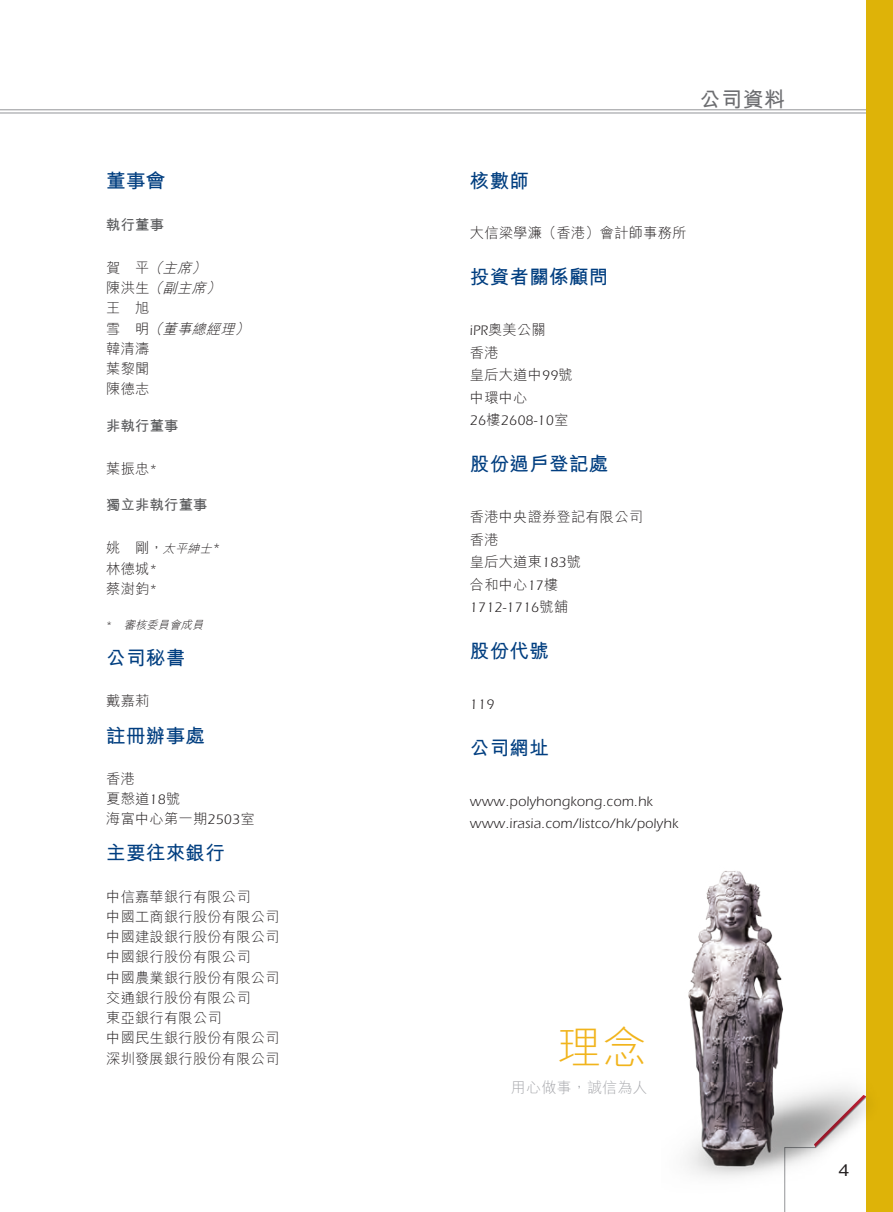
<style>
.page{position:relative;width:893px;height:1212px;background:#fff}
.page>*{position:absolute;margin:0;border:0;box-sizing:border-box;transform-origin:0 0}
.t1{font:300 45px "M Hei HK";color:#f1b41c}
.t2{font:700 21px "M Hei HK";color:#6c6d70}
.Heading_1{font:700 19.5px "M Hei HK";letter-spacing:.015em;color:#013e80}
.t3{font:16.5px "Helvetica Neue LT Std";color:#231f20;scale:1.2 1}
.t4{font:300 15px "M Hei HK";letter-spacing:.015em;color:#a8a9ad}
.Body_Text{font:300 14.25px "M Hei HK";letter-spacing:.015em;color:#231f20}
.Body_Text-2{font:14.25px "ITC Eras Std";letter-spacing:.015em;color:#231f20}
.Heading_2{font:700 14.25px "M Hei HK";letter-spacing:.015em;color:#57585a}
.Body_Text-3{font:italic 300 14.25px "M Hei HK";color:#231f20}
.Body_Text-4{font:italic 300 12px "M Hei HK";color:#231f20}
.Notes{font:italic 300 11.25px "M Hei HK";color:#231f20}
.Notes-2{font:11.25px "ITC Eras Std";color:#231f20}
.s1{font-style:italic}
.s2{font-family:"ITC Eras Std";font-weight:400}
.s3{font-family:"M Hei HK";font-weight:300}
</style>
<div class="page">
<svg style="left:784px;top:0;width:83px;height:1212px"></svg>
<svg style="left:0;top:31px;width:867px;height:129px"></svg>
<div style="left:867px;top:0;width:26px;height:1212px;background:#deb308"></div>
<img style="left:687px;top:852px;width:181px;height:350px">
<p class="Heading_1" style="left:106px;top:166px;width:61px">董事會</p>
<p class="Heading_2" style="left:106px;top:214px;width:59px">執行董事</p>
<p class="Body_Text" style="left:106px;top:260px;width:16px">賀</p>
<p class="Body_Text" style="left:135px;top:260px;width:33px">平<span class="s1">（</span></p>
<p class="Body_Text-3" style="left:192px;top:260px;width:20px">(</p>
<p class="Body_Text-3" style="left:163px;top:260px;width:34px">主席</p>
<p class="Body_Text" style="left:106px;top:281px;width:61px">陳洪生<span class="s1">（</span></p>
<p class="Body_Text" style="left:135px;top:301px;width:16px">旭</p>
<p class="Body_Text-3" style="left:206px;top:281px;width:20px">(</p>
<p class="Body_Text-3" style="left:163px;top:281px;width:48px">副主席</p>
<p class="Body_Text" style="left:106px;top:301px;width:16px">王</p>
<p class="Body_Text" style="left:135px;top:321px;width:33px">明<span class="s1">（</span></p>
<p class="Body_Text-3" style="left:235px;top:321px;width:20px">(</p>
<p class="Body_Text-3" style="left:163px;top:321px;width:77px">董事總經理</p>
<p class="Body_Text" style="left:106px;top:321px;width:16px">雪</p>
<p class="Body_Text" style="left:106px;top:341px;width:45px">韓清濤</p>
<p class="Body_Text" style="left:106px;top:362px;width:45px">葉黎聞</p>
<p class="Body_Text" style="left:106px;top:382px;width:45px">陳德志</p>
<p class="Heading_2" style="left:106px;top:415px;width:74px">非執行董事</p>
<p class="Body_Text" style="left:106px;top:461px;width:52px">葉振忠<span class="s2">*</span></p>
<p class="Heading_2" style="left:106px;top:495px;width:103px">獨立非執行董事</p>
<p class="Body_Text" style="left:106px;top:541px;width:16px">姚</p>
<p class="Body_Text" style="left:106px;top:561px;width:52px">林德城<span class="s2">*</span></p>
<p class="Body_Text" style="left:106px;top:581px;width:52px">蔡澍鈞<span class="s2">*</span></p>
<p class="Notes" style="left:124px;top:619px;width:84px">審核委員會成員</p>
<p class="Body_Text" style="left:135px;top:541px;width:30px">剛，</p>
<p class="Body_Text-4" style="left:163px;top:543px;width:53px">太平紳士</p>
<p class="Body_Text-2" style="left:213px;top:541px;width:9px">*</p>
<p class="Notes-2" style="left:106px;top:619px;width:7px">*</p>
<p class="Heading_1" style="left:106px;top:644px;width:80px">公司秘書</p>
<p class="Body_Text" style="left:106px;top:694px;width:45px">戴嘉莉</p>
<p class="Heading_1" style="left:106px;top:721px;width:100px">註冊辦事處</p>
<p class="Body_Text" style="left:106px;top:771px;width:30px">香港</p>
<p class="Body_Text" style="left:106px;top:791px;width:76px">夏愨道<span class="s2">18</span>號</p>
<p class="Body_Text" style="left:106px;top:812px;width:150px">海富中心第一期<span class="s2">2503</span>室</p>
<p class="Heading_1" style="left:106px;top:839px;width:120px">主要往來銀行</p>
<p class="Body_Text" style="left:106px;top:889px;width:146px">中信嘉華銀行有限公司</p>
<p class="Body_Text" style="left:106px;top:909px;width:175px">中國工商銀行股份有限公司</p>
<p class="Body_Text" style="left:106px;top:929px;width:175px">中國建設銀行股份有限公司</p>
<p class="Body_Text" style="left:106px;top:950px;width:146px">中國銀行股份有限公司</p>
<p class="Body_Text" style="left:106px;top:970px;width:175px">中國農業銀行股份有限公司</p>
<p class="Body_Text" style="left:106px;top:990px;width:146px">交通銀行股份有限公司</p>
<p class="Body_Text" style="left:106px;top:1010px;width:117px">東亞銀行有限公司</p>
<p class="Body_Text" style="left:106px;top:1031px;width:175px">中國民生銀行股份有限公司</p>
<p class="Body_Text" style="left:106px;top:1051px;width:175px">深圳發展銀行股份有限公司</p>
<p class="t2" style="left:699px;top:84px;width:87px">公司資料</p>
<p class="Heading_1" style="left:470px;top:166px;width:61px">核數師</p>
<p class="Body_Text" style="left:470px;top:226px;width:218px">大信梁學濂（香港）會計師事務所</p>
<p class="Heading_1" style="left:470px;top:263px;width:140px">投資者關係顧問</p>
<p class="Body_Text" style="left:470px;top:323px;width:77px"><span class="s2">iPR</span>奧美公關</p>
<p class="Body_Text" style="left:470px;top:345px;width:30px">香港</p>
<p class="Body_Text" style="left:470px;top:368px;width:104px">皇后大道中<span class="s2">99</span>號</p>
<p class="Body_Text" style="left:470px;top:390px;width:59px">中環中心</p>
<p class="Body_Text-2" style="left:470px;top:413px;width:100px">26<span class="s3">樓</span>2608-10<span class="s3">室</span></p>
<p class="Heading_1" style="left:470px;top:450px;width:140px">股份過戶登記處</p>
<p class="Body_Text" style="left:470px;top:510px;width:175px">香港中央證券登記有限公司</p>
<p class="Body_Text" style="left:470px;top:532px;width:30px">香港</p>
<p class="Body_Text" style="left:470px;top:555px;width:113px">皇后大道東<span class="s2">183</span>號</p>
<p class="Body_Text" style="left:470px;top:577px;width:90px">合和中心<span class="s2">17</span>樓</p>
<p class="Body_Text-2" style="left:470px;top:600px;width:100px">1712-1716<span class="s3">號舖</span></p>
<p class="Heading_1" style="left:470px;top:637px;width:80px">股份代號</p>
<p class="Body_Text-2" style="left:470px;top:696px;width:26px">119</p>
<p class="Heading_1" style="left:470px;top:733px;width:80px">公司網址</p>
<p class="Body_Text-2" style="left:470px;top:793px;width:185px">www.polyhongkong.com.hk</p>
<p class="Body_Text-2" style="left:470px;top:816px;width:210px">www.irasia.com/listco/hk/polyhk</p>
<p class="t1" style="left:557px;top:1023px;width:92px">理念</p>
<p class="t4" style="left:511px;top:1080px;width:138px">用心做事，誠信為人</p>
<p class="t3" style="left:839px;top:1160px;width:11px">4</p>
</div>
